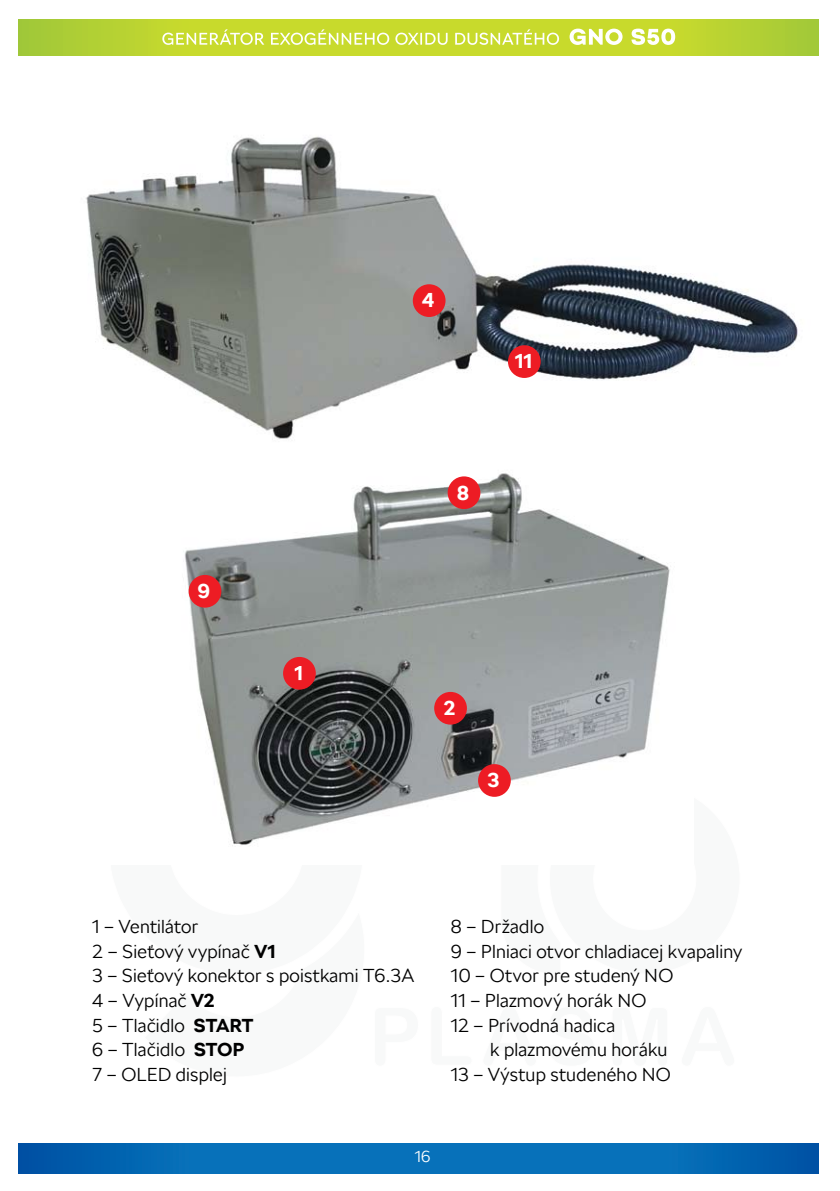
<style>
.page{position:relative;width:840px;height:1191px;background:#fff}
.page>*{position:absolute;margin:0;border:0;box-sizing:border-box;transform-origin:0 0}
.t1{font:700 20px "SKODA Next";color:#fff}
.t2{font:300 18.6px/24.6px "SKODA Next";letter-spacing:.01em;color:#000}
.t3{font:300 15.8px "SKODA Next";color:#fff}
.s1{font-weight:700}
</style>
<div class="page">
<svg style="left:19px;top:1143px;width:799px;height:30px;background:#046ab5"></svg>
<svg style="left:19px;top:19px;width:799px;height:36px;background:#bdd430"></svg>
<svg style="left:162px;top:29px;width:512px;height:16px"></svg>
<img style="left:86px;top:136px;width:712px;height:303px">
<img style="left:184px;top:473px;width:486px;height:373px">
<div style="left:434px;top:692px;width:32px;height:32px;background:#ed1c24;border-radius:50%"></div>
<div style="left:283px;top:657px;width:32px;height:32px;background:#ed1c24;border-radius:50%"></div>
<svg style="left:294px;top:666px;width:7px;height:14px"></svg>
<div style="left:478px;top:764px;width:32px;height:33px;background:#ed1c24;border-radius:50%"></div>
<div style="left:412px;top:284px;width:33px;height:33px;background:#ed1c24;border-radius:50%"></div>
<div style="left:447px;top:476px;width:33px;height:33px;background:#ed1c24;border-radius:50%"></div>
<div style="left:188px;top:575px;width:33px;height:32px;background:#ed1c24;border-radius:50%"></div>
<div style="left:507px;top:345px;width:33px;height:33px;background:#ed1c24;border-radius:50%"></div>
<p class="t1" style="left:198px;top:579px;width:14px">9</p>
<p class="t1" style="left:422px;top:288px;width:13px">4</p>
<p class="t1" style="left:514px;top:349px;width:19px">11</p>
<p class="t1" style="left:457px;top:480px;width:13px">8</p>
<p class="t1" style="left:443px;top:696px;width:13px">2</p>
<p class="t1" style="left:487px;top:768px;width:13px">3</p>
<p class="t2" style="left:92px;top:914px;width:323px">1 – Ventilátor<br>2 – Sieťový vypínač <span class="s1">V1<br></span>3 – Sieťový konektor s poistkami T6.3A<br>4 – Vypínač <span class="s1">V2<br></span>5 – Tlačidlo <span class="s1">START<br></span>6 – Tlačidlo <span class="s1">STOP<br></span>7 – OLED</p>
<p class="t2" style="left:176px;top:1062px;width:53px">displej</p>
<p class="t2" style="left:450px;top:914px;width:95px">8 – Držadlo</p>
<p class="t2" style="left:450px;top:939px;width:293px">9 – Plniaci otvor chladiacej kvapaliny</p>
<p class="t2" style="left:450px;top:963px;width:208px">10 – Otvor pre studený NO</p>
<p class="t2" style="left:450px;top:988px;width:181px">11 – Plazmový horák NO</p>
<p class="t2" style="left:450px;top:1013px;width:166px">12 – Prívodná hadica</p>
<p class="t2" style="left:490px;top:1037px;width:178px">k plazmovému horáku</p>
<p class="t2" style="left:450px;top:1062px;width:205px">13 – Výstup studeného NO</p>
<p class="t3" style="left:414px;top:1147px;width:17px">16</p>
</div>
